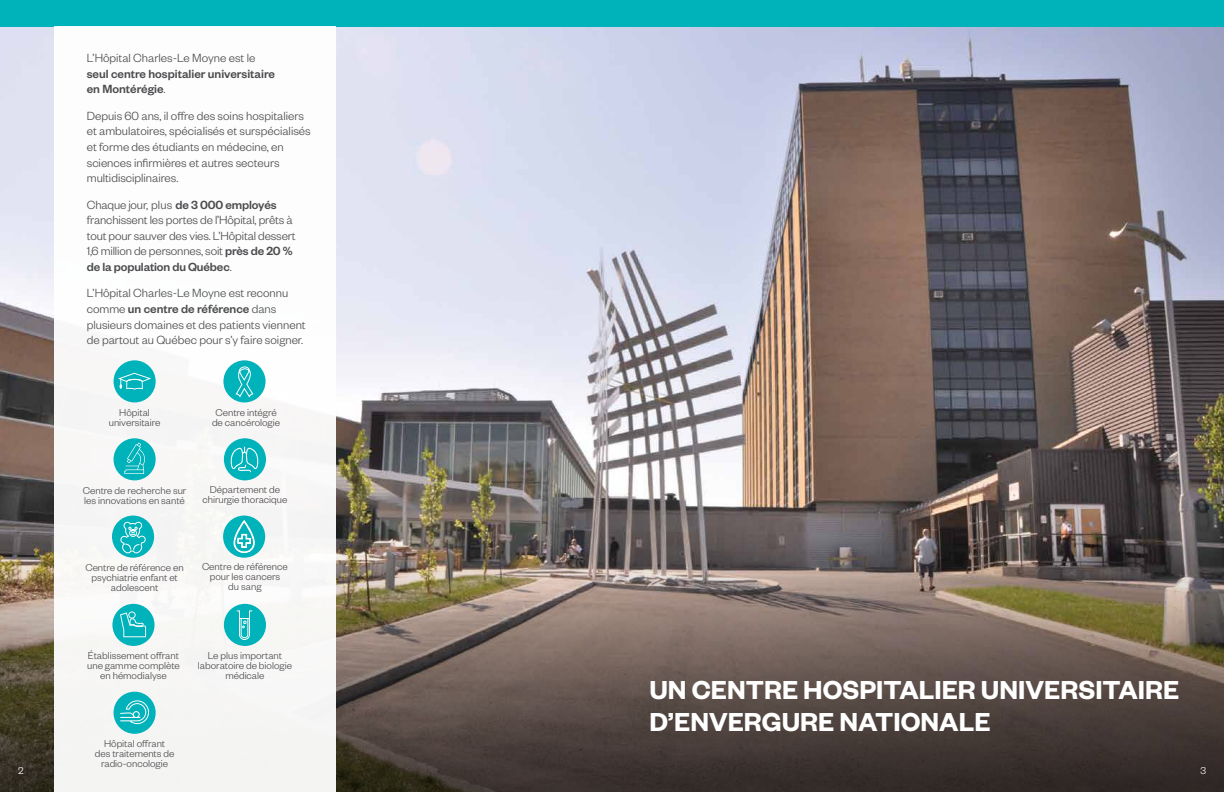
<style>
.page{position:relative;width:1224px;height:792px;background:#fff}
.page>*{position:absolute;margin:0;border:0;box-sizing:border-box;transform-origin:0 0}
.t1{font:600 28.5px/32.6px "Founders Grotesk";color:#fff}
.t2{font:300 13px/15.6px "Founders Grotesk";color:#4d4d4f}
.t3{font:500 13px/15.6px "Founders Grotesk";color:#4d4d4f}
.t4{font:300 11px/10px "Founders Grotesk";color:#4d4d4f;text-align:center}
.t5{font:300 11px "Founders Grotesk";color:#fff}
.s1{font-weight:300}
.s2{font-weight:500}
</style>
<div class="page">
<img style="left:0;top:26px;width:1224px;height:502px">
<svg style="left:0;top:528px;width:1224px;height:264px;background:#665950"></svg>
<div style="left:0;top:0;width:1224px;height:26px;background:#00b2ba"></div>
<div style="left:54px;top:26px;width:281px;height:766px;background:#fff"></div>
<div style="left:114px;top:360px;width:42px;height:42px;background:#00b2ba;border-radius:50%"></div>
<svg style="left:118px;top:373px;width:33px;height:17px"></svg>
<div style="left:223px;top:360px;width:43px;height:42px;background:#00b2ba;border-radius:50%"></div>
<svg style="left:235px;top:366px;width:19px;height:32px"></svg>
<div style="left:114px;top:692px;width:42px;height:42px;background:#00b2ba;border-radius:50%"></div>
<svg style="left:120px;top:700px;width:29px;height:24px"></svg>
<div style="left:114px;top:438px;width:42px;height:42px;background:#00b2ba;border-radius:50%"></div>
<svg style="left:124px;top:443px;width:21px;height:31px"></svg>
<div style="left:224px;top:438px;width:42px;height:42px;background:#00b2ba;border-radius:50%"></div>
<svg style="left:231px;top:447px;width:27px;height:26px"></svg>
<div style="left:112px;top:516px;width:42px;height:42px;background:#00b2ba;border-radius:50%"></div>
<svg style="left:120px;top:521px;width:26px;height:34px"></svg>
<div style="left:223px;top:516px;width:42px;height:42px;background:#00b2ba;border-radius:50%"></div>
<div style="left:112px;top:604px;width:43px;height:42px;background:#00b2ba;border-radius:50%"></div>
<svg style="left:120px;top:611px;width:26px;height:26px"></svg>
<div style="left:224px;top:604px;width:42px;height:42px;background:#00b2ba;border-radius:50%"></div>
<svg style="left:234px;top:520px;width:21px;height:120px"></svg>
<p class="t2" style="left:87px;top:50px;width:170px">L’Hôpital Charles-Le Moyne est le</p>
<p class="t3" style="left:87px;top:65px;width:190px">seul centre hospitalier universitaire en Montérégie<span class="s1">.</span></p>
<p class="t2" style="left:87px;top:107px;width:225px">Depuis 60 ans, il offre des soins hospitaliers et ambulatoires, spécialisés et surspécialisés et forme des étudiants en médecine, en sciences infirmières et autres secteurs multidisciplinaires.</p>
<p class="t2" style="left:87px;top:196px;width:210px">Chaque jour, plus <span class="s2">de 3 000 employés </span>franchissent les portes de l’Hôpital, prêts à tout pour sauver des vies. L’Hôpital dessert 1,6 million de personnes, soit <span class="s2">près de 20 % de la population du Québec</span>.</p>
<p class="t2" style="left:87px;top:285px;width:220px">L’Hôpital Charles-Le Moyne est reconnu comme <span class="s2">un centre de référence</span> dans plusieurs domaines et des patients viennent de partout au Québec pour s’y faire soigner.</p>
<p class="t4" style="left:109px;top:407px;width:53px">Hôpital universitaire</p>
<p class="t4" style="left:212px;top:407px;width:70px">Centre intégré de cancérologie</p>
<p class="t4" style="left:83px;top:485px;width:105px;text-align:left">Centre de recherche sur les innovations en santé</p>
<p class="t4" style="left:202px;top:484px;width:87px">Département de chirurgie thoracique</p>
<p class="t4" style="left:85px;top:562px;width:100px">Centre de référence en psychiatrie enfant et adolescent</p>
<p class="t4" style="left:202px;top:561px;width:87px">Centre de référence pour les cancers<br>du sang</p>
<p class="t4" style="left:87px;top:650px;width:94px">Établissement offrant une gamme complète en hémodialyse</p>
<p class="t4" style="left:198px;top:650px;width:96px">Le plus important laboratoire de biologie médicale</p>
<h1 class="t1" style="left:649px;top:672px;width:531px">UN CENTRE HOSPITALIER UNIVERSITAIRE<br>D’ENVERGURE NATIONALE</h1>
<p class="t4" style="left:95px;top:738px;width:81px">Hôpital offrant<br>des traitements de radio-oncologie</p>
<p class="t5" style="left:18px;top:764px;width:7px">2</p>
<p class="t5" style="left:1200px;top:764px;width:7px">3</p>
</div>
